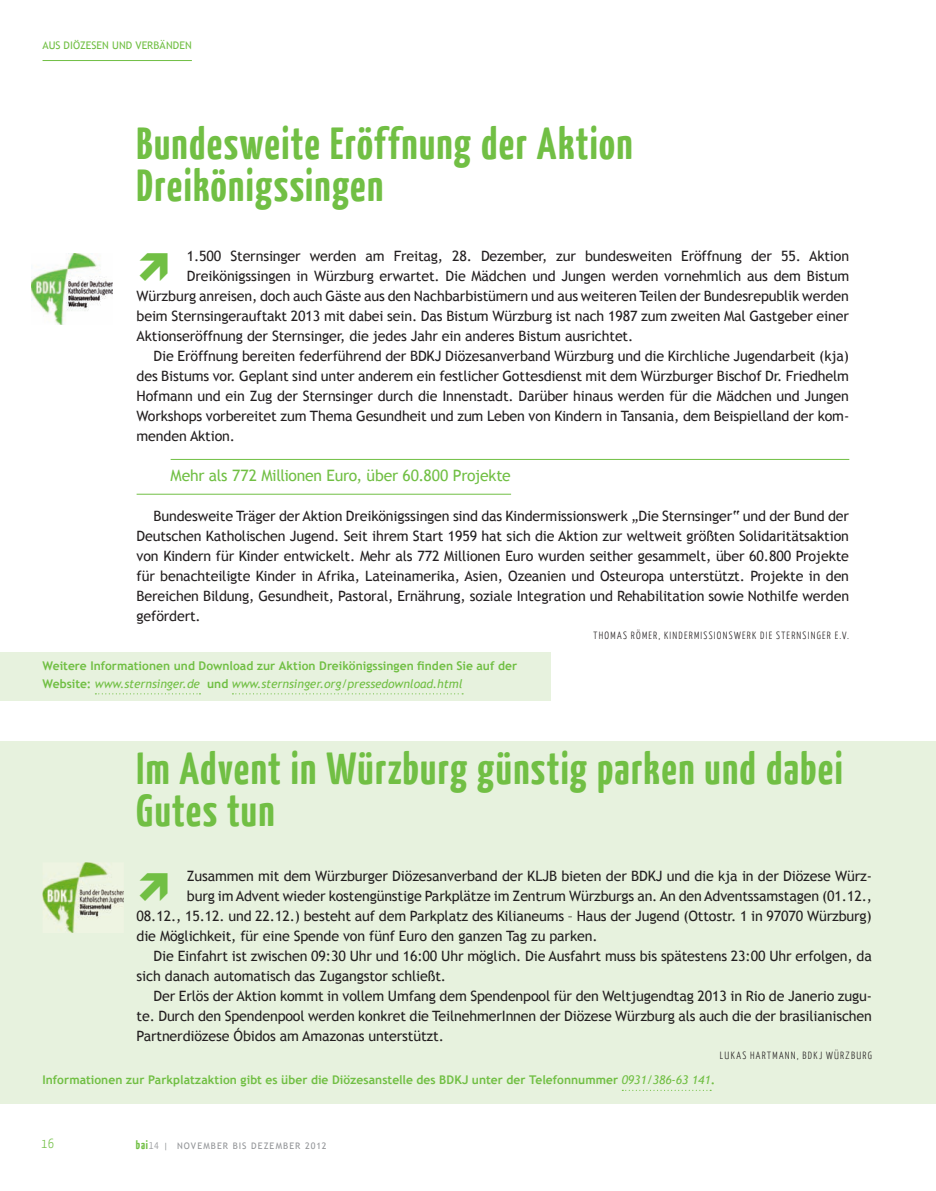
<style>
.page{position:relative;width:936px;height:1191px;background:#fff}
.page>*{position:absolute;margin:0;border:0;box-sizing:border-box;transform-origin:0 0}
.t1{font:700 45px/42px "BDKJ";letter-spacing:.02em;color:#71bf44}
.t2{font:15.75px "Trebuchet MS";letter-spacing:-.015em;color:#71bf44}
.t3{font:14.25px/20px "Trebuchet MS";letter-spacing:-.01em;color:#231f20;text-align:justify}
.t4{font:300 13.5px "BDKJ";color:#71bf44}
.t5{font:700 12px/18px "Trebuchet MS";letter-spacing:.005em;color:#71bf44}
.t6{font:300 10.5px "BDKJ";letter-spacing:.105em;color:#231f20}
.t7{font:10.5px "Trebuchet MS";letter-spacing:.005em;color:#71bf44}
.t8{font:9px "Trebuchet MS";letter-spacing:.12em;color:#939598}
.s1{font-weight:400;font-style:italic}
.s2{font-family:"BDKJ";font-weight:700;font-size:12px;color:#71bf44}
.s3{font-family:"BDKJ";font-weight:300;font-size:11.25px}
</style>
<div class="page">
<hr style="left:43px;top:60px;width:149px;height:1px;background:#71bf44">
<div style="left:0;top:652px;width:550px;height:49px;background:#e7f2de"></div>
<div style="left:0;top:741px;width:935px;height:362px;background:#e7f2de"></div>
<svg style="left:95px;top:693px;width:105px;height:1px"></svg>
<svg style="left:232px;top:693px;width:231px;height:1px"></svg>
<hr style="left:171px;top:459px;width:678px;height:1px;background:#71bf44">
<hr style="left:137px;top:494px;width:374px;height:1px;background:#71bf44">
<svg style="left:622px;top:1089px;width:89px;height:2px"></svg>
<img style="left:31px;top:254px;width:81px;height:70px">
<img style="left:43px;top:862px;width:81px;height:71px">
<p class="t7" style="left:43px;top:39px;width:151px">AUS DIÖZESEN UND VERBÄNDEN</p>
<h1 class="t1" style="left:137px;top:121px;width:498px">Bundesweite Eröffnung der Aktion<br>Dreikönigssingen</h1>
<p class="t3" style="left:187px;top:246px;width:663px">1.500 Sternsinger werden am Freitag, 28. Dezember, zur bundesweiten Eröffnung der 55. Aktion</p>
<p class="t3" style="left:187px;top:266px;width:663px">Dreikönigssingen in Würzburg erwartet. Die Mädchen und Jungen werden vornehmlich aus dem Bistum</p>
<p class="t3" style="left:137px;top:286px;width:713px">Würzburg anreisen, doch auch Gäste aus den Nachbarbistümern und aus weiteren Teilen der Bundesrepublik werden</p>
<p class="t3" style="left:137px;top:306px;width:713px">beim Sternsingerauftakt 2013 mit dabei sein. Das Bistum Würzburg ist nach 1987 zum zweiten Mal Gastgeber einer</p>
<p class="t3" style="left:137px;top:326px;width:498px">Aktionseröffnung der Sternsinger, die jedes Jahr ein anderes Bistum ausrichtet.</p>
<p class="t3" style="left:154px;top:346px;width:697px">Die Eröffnung bereiten federführend der BDKJ Diözesanverband Würzburg und die Kirchliche Jugendarbeit (kja)</p>
<p class="t3" style="left:137px;top:366px;width:714px">des Bistums vor. Geplant sind unter anderem ein festlicher Gottesdienst mit dem Würzburger Bischof Dr. Friedhelm</p>
<p class="t3" style="left:137px;top:386px;width:713px">Hofmann und ein Zug der Sternsinger durch die Innenstadt. Darüber hinaus werden für die Mädchen und Jungen</p>
<p class="t3" style="left:137px;top:406px;width:714px">Workshops vorbereitet zum Thema Gesundheit und zum Leben von Kindern in Tansania, dem Beispielland der kom-</p>
<p class="t3" style="left:137px;top:426px;width:100px">menden Aktion.</p>
<p class="t2" style="left:171px;top:466px;width:341px">Mehr als 772 Millionen Euro, über 60.800 Projekte</p>
<p class="t3" style="left:137px;top:506px;width:714px;text-indent:17px">Bundesweite Träger der Aktion Dreikönigssingen sind das Kindermissionswerk „Die Sternsinger“ und der Bund der Deutschen Katholischen Jugend. Seit ihrem Start 1959 hat sich die Aktion zur weltweit größten Solidaritätsaktion von Kindern für Kinder entwickelt. Mehr als 772 Millionen Euro wurden seither gesammelt, über 60.800 Projekte für benachteiligte Kinder in Afrika, Lateinamerika, Asien, Ozeanien und Osteuropa unterstützt. Projekte in den Bereichen Bildung, Gesundheit, Pastoral, Ernährung, soziale Integration und Rehabilitation sowie Nothilfe werden gefördert.</p>
<p class="t6" style="left:593px;top:629px;width:257px">THOMAS RÖMER, KINDERMISSIONSWERK DIE STERNSINGER E.V.</p>
<p class="t5" style="left:43px;top:656px;width:476px">Weitere Informationen und Download zur Aktion Dreikönigssingen finden Sie auf der<br>Website: <span class="s1">www.sternsinger.de</span> und <span class="s1">www.sternsinger.org/pressedownload.html</span></p>
<h1 class="t1" style="left:137px;top:745px;width:708px">Im Advent in Würzburg günstig parken und dabei<br>Gutes tun</h1>
<p class="t3" style="left:187px;top:866px;width:686px">Zusammen mit dem Würzburger Diözesanverband der KLJB bieten der BDKJ und die kja in der Diözese Würz-</p>
<p class="t3" style="left:187px;top:886px;width:686px">burg im Advent wieder kostengünstige Parkplätze im Zentrum Würzburgs an. An den Adventssamstagen (01.12.,</p>
<p class="t3" style="left:137px;top:906px;width:736px">08.12., 15.12. und 22.12.) besteht auf dem Parkplatz des Kilianeums – Haus der Jugend (Ottostr. 1 in 97070 Würzburg)</p>
<p class="t3" style="left:137px;top:926px;width:462px">die Möglichkeit, für eine Spende von fünf Euro den ganzen Tag zu parken.</p>
<p class="t3" style="left:154px;top:946px;width:719px">Die Einfahrt ist zwischen 09:30 Uhr und 16:00 Uhr möglich. Die Ausfahrt muss bis spätestens 23:00 Uhr erfolgen, da</p>
<p class="t3" style="left:137px;top:966px;width:311px">sich danach automatisch das Zugangstor schließt.</p>
<p class="t3" style="left:154px;top:986px;width:720px">Der Erlös der Aktion kommt in vollem Umfang dem Spendenpool für den Weltjugendtag 2013 in Rio de Janerio zugu-</p>
<p class="t3" style="left:137px;top:1006px;width:736px">te. Durch den Spendenpool werden konkret die TeilnehmerInnen der Diözese Würzburg als auch die der brasilianischen</p>
<p class="t3" style="left:137px;top:1026px;width:309px">Partnerdiözese Óbidos am Amazonas unterstützt.</p>
<p class="t6" style="left:720px;top:1048px;width:154px">LUKAS HARTMANN, BDKJ WÜRZBURG</p>
<p class="t5" style="left:43px;top:1071px;width:674px">Informationen zur Parkplatzaktion gibt es über die Diözesanstelle des BDKJ unter der Telefonnummer <span class="s1">0931/386-63 141</span>.</p>
<p class="t4" style="left:42px;top:1134px;width:14px">16</p>
<p class="t8" style="left:136px;top:1140px;width:192px"><span class="s2">bai</span><span class="s3">14</span> | NOVEMBER BIS DEZEMBER 2012</p>
</div>
